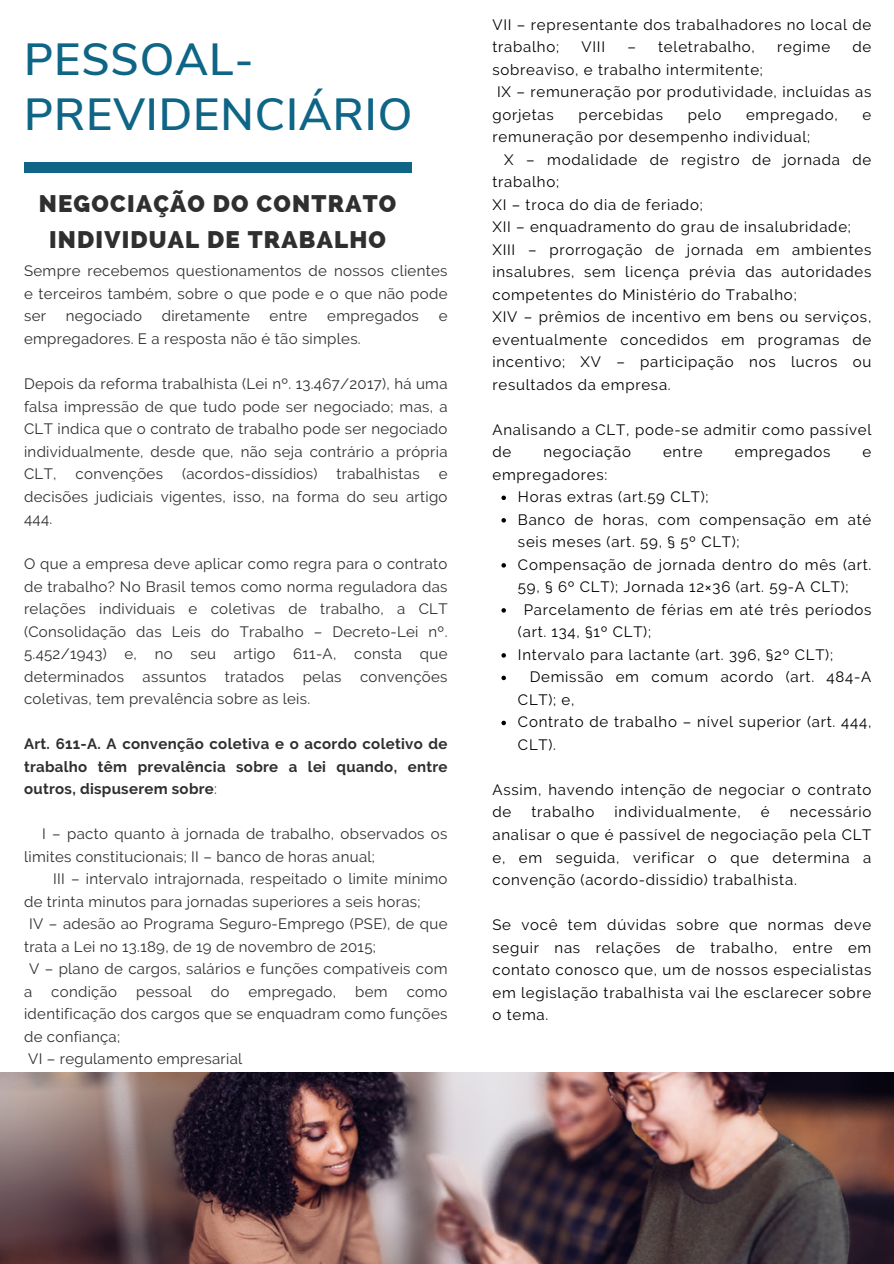
<style>
.page{position:relative;width:894px;height:1264px;background:#fff}
.page>*{position:absolute;margin:0;border:0;box-sizing:border-box;transform-origin:0 0}
.t1{font:600 45px/55.2px "Nunito Sans";letter-spacing:.02em;color:#0e6585}
.t2{font:800 24px/36px "Raleway";letter-spacing:.05em;color:#2f2f2f;text-align:center}
.t3{font:15px/22.5px "Raleway";letter-spacing:.05em;color:#000}
.t4{font:15px/22.5px "Raleway";letter-spacing:.02em;color:#2f2f2f;text-align:justify}
.t5{font:700 15px/22.5px "Raleway";letter-spacing:.02em;color:#2f2f2f;text-align:justify}
.s1{font-weight:400}
</style>
<div class="page">
<div style="left:24px;top:162px;width:387px;height:10px;background:#0e6585"></div>
<svg style="left:501px;top:495px;width:5px;height:5px"></svg>
<svg style="left:501px;top:518px;width:5px;height:4px"></svg>
<svg style="left:501px;top:563px;width:5px;height:4px"></svg>
<svg style="left:501px;top:608px;width:5px;height:4px"></svg>
<svg style="left:501px;top:653px;width:5px;height:4px"></svg>
<svg style="left:501px;top:675px;width:5px;height:5px"></svg>
<svg style="left:501px;top:720px;width:5px;height:5px"></svg>
<img style="left:0;top:1072px;width:893px;height:191px">
<p class="t1" style="left:24px;top:32px;width:389px">PESSOAL-<br>PREVIDENCIÁRIO</p>
<p class="t2" style="left:39px;top:185px;width:359px">NEGOCIAÇÃO DO CONTRATO<br>INDIVIDUAL DE TRABALHO</p>
<p class="t4" style="left:24px;top:260px;width:425px">Sempre recebemos questionamentos de nossos clientes e terceiros também, sobre o que pode e o que não pode ser</p>
<p class="t4" style="left:66px;top:305px;width:78px">negociado</p>
<p class="t4" style="left:162px;top:305px;width:90px">diretamente</p>
<p class="t4" style="left:269px;top:305px;width:39px">entre</p>
<p class="t4" style="left:327px;top:305px;width:93px">empregados</p>
<p class="t4" style="left:438px;top:305px;width:10px">e</p>
<p class="t4" style="left:24px;top:327px;width:338px">empregadores. E a resposta não é tão simples.</p>
<p class="t4" style="left:24px;top:372px;width:425px">Depois da reforma trabalhista (Lei nº. 13.467/2017), há uma falsa impressão de que tudo pode ser negociado; mas, a CLT indica que o contrato de trabalho pode ser negociado individualmente, desde que, não seja contrário a própria CLT,</p>
<p class="t4" style="left:76px;top:462px;width:89px">convenções</p>
<p class="t4" style="left:182px;top:462px;width:137px">(acordos-dissídios)</p>
<p class="t4" style="left:336px;top:462px;width:85px">trabalhistas</p>
<p class="t4" style="left:24px;top:462px;width:425px;text-indent:414px">e decisões judiciais vigentes, isso, na forma do seu artigo 444.</p>
<p class="t4" style="left:24px;top:552px;width:425px">O que a empresa deve aplicar como regra para o contrato de trabalho? No Brasil temos como norma reguladora das relações individuais e coletivas de trabalho, a CLT (Consolidação das Leis do Trabalho – Decreto-Lei nº.<br>5.452/1943) e, no seu artigo 611-A, consta que determinados assuntos tratados pelas convenções coletivas, tem prevalência sobre as leis.</p>
<p class="t5" style="left:24px;top:732px;width:425px">Art. 611-A. A convenção coletiva e o acordo coletivo de trabalho têm prevalência sobre a lei quando, entre outros, dispuserem sobre<span class="s1">:</span></p>
<p class="t4" style="left:24px;top:822px;width:425px;text-indent:18px">I – pacto quanto à jornada de trabalho, observados os limites constitucionais; II – banco de horas anual;</p>
<p class="t4" style="left:24px;top:867px;width:425px;text-indent:29px">III – intervalo intrajornada, respeitado o limite mínimo de trinta minutos para jornadas superiores a seis horas;</p>
<p class="t4" style="left:24px;top:912px;width:425px;text-indent:5px">IV – adesão ao Programa Seguro-Emprego (PSE), de que trata a Lei no 13.189, de 19 de novembro de 2015;</p>
<p class="t4" style="left:24px;top:957px;width:425px;text-indent:5px">V – plano de cargos, salários e funções compatíveis com a</p>
<p class="t4" style="left:51px;top:980px;width:67px">condição</p>
<p class="t4" style="left:136px;top:980px;width:57px">pessoal</p>
<p class="t4" style="left:211px;top:980px;width:20px">do</p>
<p class="t4" style="left:248px;top:980px;width:89px">empregado,</p>
<p class="t4" style="left:355px;top:980px;width:34px">bem</p>
<p class="t4" style="left:24px;top:980px;width:425px;text-indent:382px">como identificação dos cargos que se enquadram como funções de confiança;</p>
<p class="t4" style="left:28px;top:1047px;width:215px">VI – regulamento empresarial</p>
<p class="t3" style="left:492px;top:13px;width:380px">VII – representante dos trabalhadores no local de trabalho;</p>
<p class="t3" style="left:581px;top:36px;width:25px">VIII</p>
<p class="t3" style="left:627px;top:36px;width:129px">– teletrabalho,</p>
<p class="t3" style="left:777px;top:36px;width:54px">regime</p>
<p class="t3" style="left:852px;top:36px;width:20px">de</p>
<p class="t3" style="left:492px;top:58px;width:272px">sobreaviso, e trabalho intermitente;</p>
<p class="t3" style="left:492px;top:81px;width:380px;text-indent:5px">IX – remuneração por produtividade, incluídas as gorjetas</p>
<p class="t3" style="left:578px;top:103px;width:86px">percebidas</p>
<p class="t3" style="left:687px;top:103px;width:35px">pelo</p>
<p class="t3" style="left:745px;top:103px;width:93px">empregado,</p>
<p class="t3" style="left:862px;top:103px;width:10px">e</p>
<p class="t3" style="left:492px;top:126px;width:319px">remuneração por desempenho individual;</p>
<p class="t3" style="left:492px;top:148px;width:380px;text-indent:12px">X – modalidade de registro de jornada de trabalho;</p>
<p class="t3" style="left:492px;top:193px;width:212px">XI – troca do dia de feriado;</p>
<p class="t3" style="left:492px;top:216px;width:360px">XII – enquadramento do grau de insalubridade;</p>
<p class="t3" style="left:492px;top:238px;width:380px;text-align:justify">XIII – prorrogação de jornada em ambientes insalubres, sem licença prévia das autoridades competentes do Ministério do Trabalho;</p>
<h1 class="t3" style="left:492px;top:306px;width:380px;text-align:justify">XIV – prêmios de incentivo em bens ou serviços, eventualmente concedidos em programas de incentivo; XV – participação nos lucros ou resultados da empresa.</h1>
<p class="t3" style="left:492px;top:418px;width:380px">Analisando a CLT, pode-se admitir como passível de</p>
<p class="t3" style="left:543px;top:441px;width:89px">negociação</p>
<p class="t3" style="left:663px;top:441px;width:41px">entre</p>
<p class="t3" style="left:734px;top:441px;width:97px">empregados</p>
<p class="t3" style="left:862px;top:441px;width:10px">e</p>
<p class="t3" style="left:492px;top:463px;width:116px">empregadores:</p>
<h2 class="t3" style="left:518px;top:486px;width:192px">Horas extras (art.59 CLT);</h2>
<p class="t3" style="left:518px;top:508px;width:355px">Banco de horas, com compensação em até seis meses (art. 59, § 5º CLT);</p>
<p class="t3" style="left:518px;top:553px;width:355px">Compensação de jornada dentro do mês (art.<br>59, § 6º CLT); Jornada 12×36 (art. 59-A CLT);</p>
<p class="t3" style="left:518px;top:598px;width:355px;text-indent:6px">Parcelamento de férias em até três períodos (art. 134, §1º CLT);</p>
<p class="t3" style="left:518px;top:643px;width:316px">Intervalo para lactante (art. 396, §2º CLT);</p>
<p class="t3" style="left:518px;top:666px;width:355px;text-indent:12px">Demissão em comum acordo (art. 484-A<br>CLT); e,</p>
<p class="t3" style="left:518px;top:711px;width:355px">Contrato de trabalho – nível superior (art. 444,<br>CLT).</p>
<p class="t3" style="left:492px;top:778px;width:380px">Assim, havendo intenção de negociar o contrato de</p>
<p class="t3" style="left:492px;top:801px;width:380px;text-align:justify;text-indent:297px">necessário analisar o que é passível de negociação pela CLT e, em seguida, verificar o que determina a convenção (acordo-dissídio) trabalhista.</p>
<p class="t3" style="left:492px;top:913px;width:380px;text-align:justify">Se você tem dúvidas sobre que normas deve seguir nas relações de trabalho, entre em contato conosco que, um de nossos especialistas em legislação trabalhista vai lhe esclarecer sobre o tema.</p>
<p class="t3" style="left:531px;top:801px;width:64px">trabalho</p>
<p class="t3" style="left:614px;top:801px;width:128px">individualmente,</p>
<p class="t3" style="left:760px;top:801px;width:10px">é</p>
</div>
